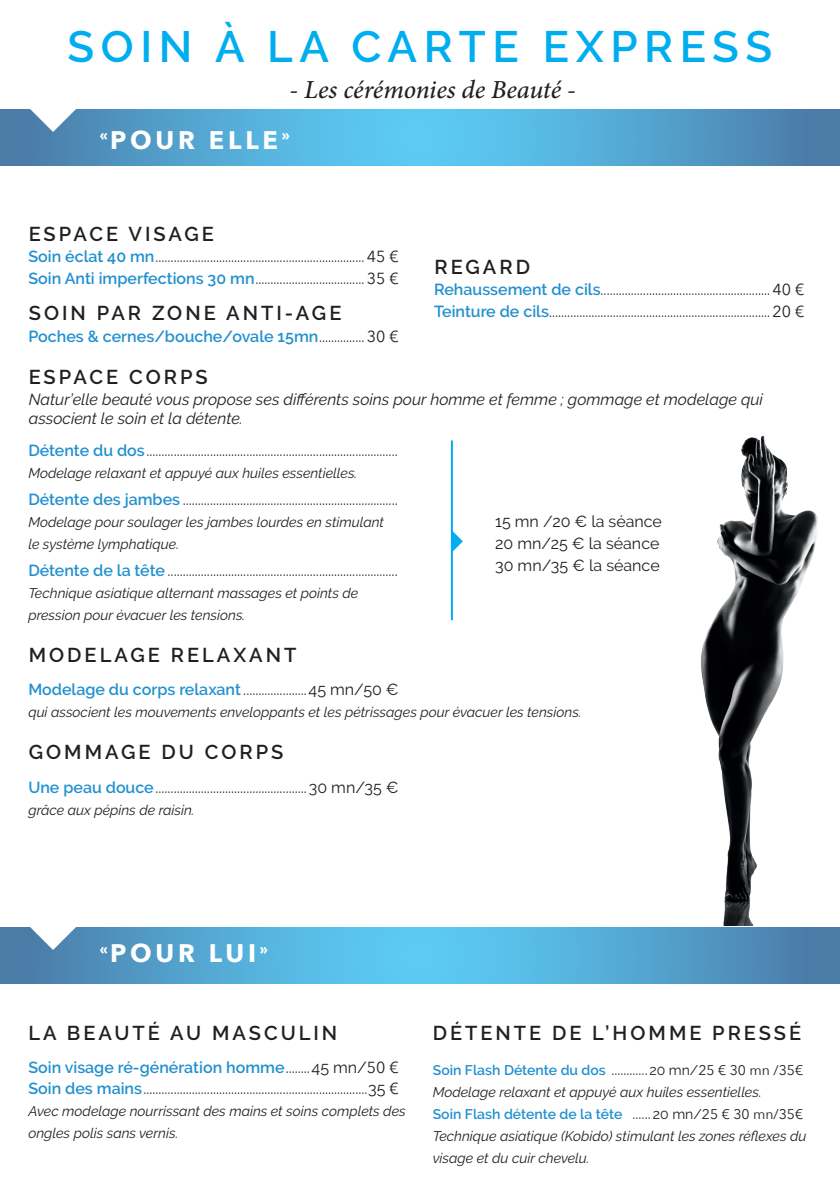
<style>
.page{position:relative;width:840px;height:1191px;background:#fff}
.page>*{position:absolute;margin:0;border:0;box-sizing:border-box;transform-origin:0 0}
.t1{font:600 43.8px "Raleway";letter-spacing:.15em;color:#00aeef}
.t2{font:italic 500 26px "Minion Pro";letter-spacing:-.005em;color:#231f20}
.t3{font:700 25.4px "Avenir Next";letter-spacing:.15em;color:#fff}
.t4{font:600 20px "Raleway";letter-spacing:.15em;color:#231f20}
.t5{font:16px/22px "Raleway";color:#231f20}
.t6{font:italic 16px/19.2px "Raleway";color:#231f20}
.t7{font:600 16px "Raleway";color:#2290cf}
.t8{font:italic 14px/22px "Raleway";color:#231f20}
.s1{font-weight:600;color:#2290cf}
.s2{font-family:"Avenir Next"}
.s3{font-weight:400;color:#231f20}
.s4{font-family:"Avenir Next";font-weight:400;color:#231f20}
.s5{font-weight:600;font-style:normal;color:#2290cf}
.s6{font-style:normal;font-size:16px}
.s7{font-style:normal}
.s8{font-family:"Avenir Next";font-style:normal}
</style>
<div class="page">
<svg style="left:0;top:109px;width:839px;height:57px;background:#53a6d1"></svg>
<svg style="left:29px;top:109px;width:48px;height:23px"></svg>
<hr style="left:450px;top:440px;width:2px;height:180px;background:#00aeef">
<svg style="left:452px;top:530px;width:10px;height:22px"></svg>
<svg style="left:0;top:927px;width:839px;height:57px;background:#53a6d1"></svg>
<svg style="left:29px;top:927px;width:48px;height:23px"></svg>
<img style="left:701px;top:436px;width:117px;height:489px">
<h1 class="t1" style="left:67px;top:21px;width:705px">SOIN À LA CARTE EXPRESS</h1>
<h2 class="t2" style="left:289px;top:71px;width:287px">- Les cérémonies de Beauté -</h2>
<h3 class="t3" style="left:100px;top:118px;width:191px"><sup>«</sup>POUR ELLE<sup>»</sup></h3>
<p class="t4" style="left:29px;top:222px;width:186px">ESPACE VISAGE</p>
<p class="t5" style="left:28px;top:245px;width:372px"><span class="s1">Soin éclat 40 mn</span>..................................................................... <span class="s2">45 €<br></span><span class="s1">Soin Anti imperfections 30 mn</span>.................................... <span class="s2">35 €</span></p>
<p class="t4" style="left:29px;top:301px;width:314px">SOIN PAR ZONE ANTI-AGE</p>
<p class="t7" style="left:28px;top:327px;width:372px">Poches &amp; cernes/bouche/ovale 15mn<span class="s3">...............</span> <span class="s4">30 €</span></p>
<p class="t4" style="left:434px;top:255px;width:97px">REGARD</p>
<p class="t5" style="left:434px;top:278px;width:372px"><span class="s1">Rehaussement de cils</span>........................................................ <span class="s2">40 €<br></span><span class="s1">Teinture de cils</span>......................................................................... <span class="s2">20 €</span></p>
<p class="t4" style="left:29px;top:365px;width:180px">ESPACE CORPS</p>
<p class="t6" style="left:29px;top:389px;width:735px">Natur’elle beauté vous propose ses différents soins pour homme et femme ; gommage et modelage qui associent le soin et la détente.</p>
<p class="t5" style="left:28px;top:440px;width:370px"><span class="s1">Détente du dos</span>...................................................................................</p>
<p class="t8" style="left:28px;top:462px;width:330px">Modelage relaxant et appuyé aux huiles essentielles.</p>
<p class="t5" style="left:28px;top:488px;width:370px"><span class="s1">Détente des jambes</span> .......................................................................</p>
<p class="t8" style="left:28px;top:511px;width:357px">Modelage pour soulager les jambes lourdes en stimulant le système lymphatique.</p>
<p class="t5" style="left:495px;top:510px;width:168px">15 mn /20 € la séance<br>20 mn/25 € la séance<br>30 mn/35 € la séance</p>
<p class="t5" style="left:28px;top:559px;width:370px"><span class="s1">Détente de la tête</span> ............................................................................</p>
<p class="t8" style="left:28px;top:582px;width:331px">Technique asiatique alternant massages et points de pression pour évacuer les tensions.</p>
<p class="t4" style="left:29px;top:643px;width:269px">MODELAGE RELAXANT</p>
<p class="t5" style="left:28px;top:679px;width:372px"><span class="s1">Modelage du corps relaxant</span>.....................45 mn/50 €</p>
<p class="t8" style="left:28px;top:701px;width:554px">qui associent les mouvements enveloppants et les pétrissages pour évacuer les tensions.</p>
<p class="t4" style="left:29px;top:740px;width:256px">GOMMAGE DU CORPS</p>
<p class="t5" style="left:28px;top:776px;width:372px"><span class="s1">Une peau douce</span>..................................................30 mn/35 €</p>
<p class="t8" style="left:28px;top:798px;width:168px">grâce aux pépins de raisin.</p>
<h3 class="t3" style="left:100px;top:931px;width:169px"><sup>«</sup>POUR LUI<sup>»</sup></h3>
<p class="t4" style="left:28px;top:1021px;width:310px">LA BEAUTÉ AU MASCULIN</p>
<p class="t4" style="left:432px;top:1021px;width:370px">DÉTENTE DE L’HOMME PRESSÉ</p>
<p class="t8" style="left:432px;top:1059px;width:375px"><span class="s5">Soin Flash Détente du dos</span> <span class="s6">............</span><span class="s7">20 mn/</span><span class="s8">25 € 30 mn /35€ </span>Modelage relaxant et appuyé aux huiles essentielles.<br><span class="s5">Soin Flash détente de la tête</span> <span class="s6">......</span> <span class="s7">20 mn/</span><span class="s8">25 € 30 mn/35€ </span>Technique asiatique (Kobido) stimulant les zones réflexes du visage et du cuir chevelu.</p>
<p class="t5" style="left:28px;top:1056px;width:372px"><span class="s1">Soin visage ré-génération homme</span>........45 mn/<span class="s2">50 €<br></span><span class="s1">Soin des mains</span>..........................................................................35 <span class="s2">€</span></p>
<p class="t8" style="left:28px;top:1100px;width:378px">Avec modelage nourrissant des mains et soins complets des ongles polis sans vernis.</p>
</div>
